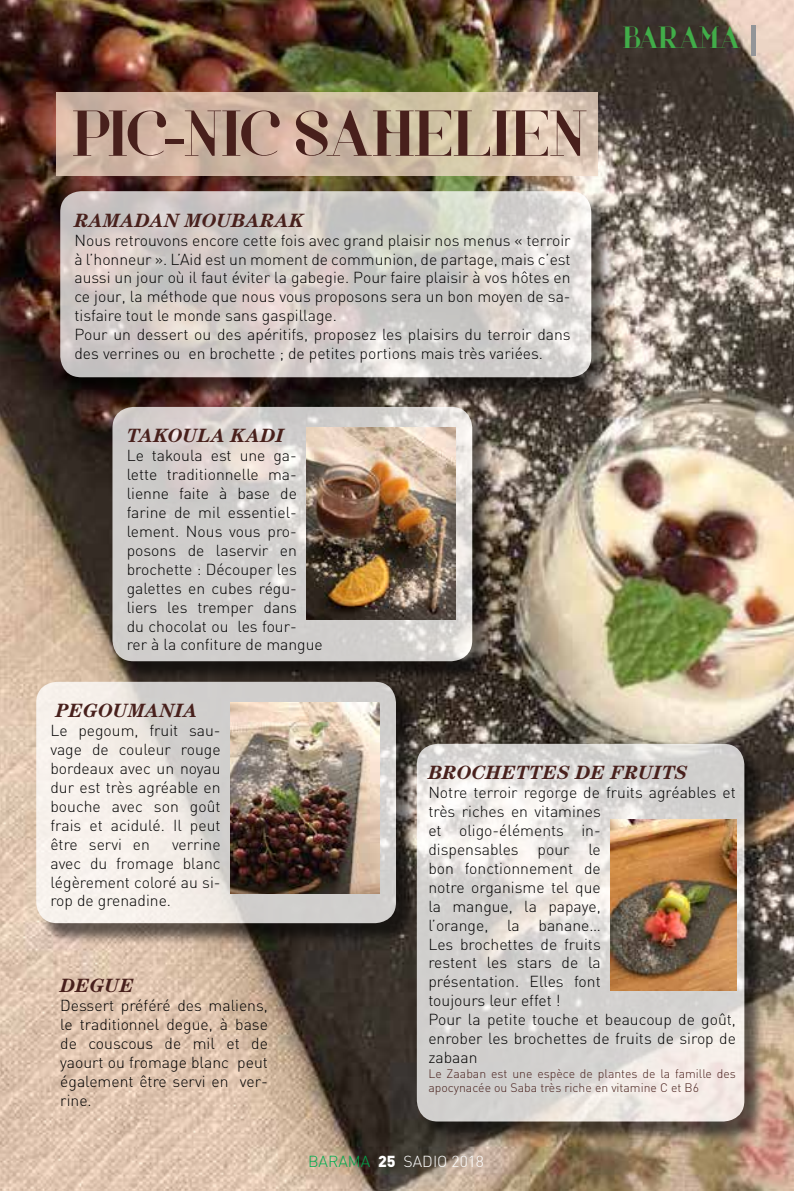
<style>
.page{position:relative;width:794px;height:1191px;background:#fff}
.page>*{position:absolute;margin:0;border:0;box-sizing:border-box;transform-origin:0 0}
.t1{font:66.5px "Voor";color:#48201c}
.t2{font:31.5px "Voor";color:#41ad49}
.t3{font:italic 700 19.25px "Century";color:#48201c}
.t4{font:italic 700 19.25px "Century";letter-spacing:.025em;color:#48201c}
.t5{font:300 15.75px/18.9px "DIN";color:#000}
.t6{font:300 15.75px "DIN";color:#fff}
.t7{font:300 12.25px/14.7px "DIN";color:#48201c}
.s1{color:#00ab4f}
.s2{font-weight:900}
</style>
<div class="page">
<img style="left:0;top:0;width:794px;height:1191px">
<div style="left:63px;top:194px;width:550px;height:205px;background:#000;opacity:.75"></div>
<svg style="left:60px;top:191px;width:531px;height:186px;background:#d2cdca"></svg>
<div style="left:751px;top:25px;width:5px;height:30px;background:#939598"></div>
<svg style="left:56px;top:92px;width:542px;height:84px;background:#d3bca7"></svg>
<div style="left:115px;top:409px;width:379px;height:274px;background:#000;opacity:.75"></div>
<svg style="left:112px;top:407px;width:360px;height:254px;background:#d3d0cd"></svg>
<img style="left:307px;top:427px;width:149px;height:192px">
<div style="left:39px;top:684px;width:378px;height:261px;background:#000;opacity:.75"></div>
<svg style="left:36px;top:682px;width:360px;height:241px;background:#e6e2de"></svg>
<img style="left:231px;top:702px;width:148px;height:192px">
<div style="left:419px;top:746px;width:347px;height:397px;background:#000;opacity:.75"></div>
<svg style="left:417px;top:744px;width:327px;height:377px;background:#dedbd8"></svg>
<img style="left:611px;top:819px;width:125px;height:171px">
<h1 class="t1" style="left:73px;top:94px;width:292px">PIC-NIC SAHELIE</h1>
<h1 class="t1" style="left:550px;top:94px;width:38px">N</h1>
<p class="t4" style="left:74px;top:209px;width:231px">RAMADAN MOUBARAK</p>
<p class="t5" style="left:74px;top:230px;width:498px">Nous retrouvons encore cette fois avec grand plaisir nos menus « terroir à l’honneur ». L’Aid est un moment de communion, de partage, mais c’est aussi un jour où il faut éviter la gabegie. Pour faire plaisir à vos hôtes en ce jour, la méthode que nous vous proposons sera un bon moyen de sa&shy;tisfaire tout le monde sans gaspillage.<br>Pour un dessert ou des apéritifs, proposez les plaisirs du terroir dans des verrines ou en brochette ; de petites portions mais très variées.</p>
<p class="t3" style="left:127px;top:425px;width:159px">TAKOULA KADI</p>
<p class="t5" style="left:127px;top:446px;width:198px">Le takoula est une ga&shy;lette traditionnelle ma&shy;lienne faite à base de farine de mil essentiel&shy;lement. Nous vous pro&shy;posons de laservir en brochette : Découper les galettes en cubes régu&shy;liers les tremper dans<br>du chocolat ou les four-<br>rer à la confiture de mangue</p>
<h2 class="t2" style="left:623px;top:19px;width:118px">BARAMA</h2>
<p class="t3" style="left:56px;top:699px;width:143px">PEGOUMANIA</p>
<p class="t5" style="left:50px;top:721px;width:172px;text-align:justify">Le pegoum, fruit sau&shy;vage de couleur rouge bordeaux avec un noyau dur est très agréable en bouche avec son goût frais et acidulé. I l peut être servi en</p>
<p class="t5" style="left:50px;top:834px;width:172px;text-align:justify;text-indent:122px">verrine avec du fromage blanc légèrement coloré au si&shy;rop de grenadine.</p>
<p class="t3" style="left:60px;top:974px;width:76px">DEGUE</p>
<p class="t5" style="left:60px;top:995px;width:209px;text-align:justify">Dessert préféré des maliens, le traditionnel degue, à base de couscous de mil et de yaourt ou fromage blanc peut également être servi en ver&shy;rine.</p>
<p class="t3" style="left:428px;top:761px;width:261px">BROCHETTES DE FRUITS</p>
<p class="t5" style="left:428px;top:783px;width:309px">Notre terroir regorge de fruits agréables et très riches en vitamines<br>et oligo-éléments in-<br>dispensables pour le<br>bon fonctionnement de<br>notre organisme tel que<br>la mangue, la papaye,<br>l’orange, la banane…<br>Les brochettes de fruits<br>restent les stars de la<br>présentation. Elles font<br>toujours leur effet !<br>Pour la petite touche et beaucoup de goût, enrober les brochettes de fruits de sirop de zabaan</p>
<p class="t7" style="left:428px;top:1065px;width:309px">Le Zaaban est une espèce de plantes de la famille des apocynacée ou Saba très riche en vitamine C et B6</p>
<p class="t6" style="left:308px;top:1151px;width:177px"><span class="s1">barama</span> <span class="s2">25</span> sadio 2018</p>
</div>
